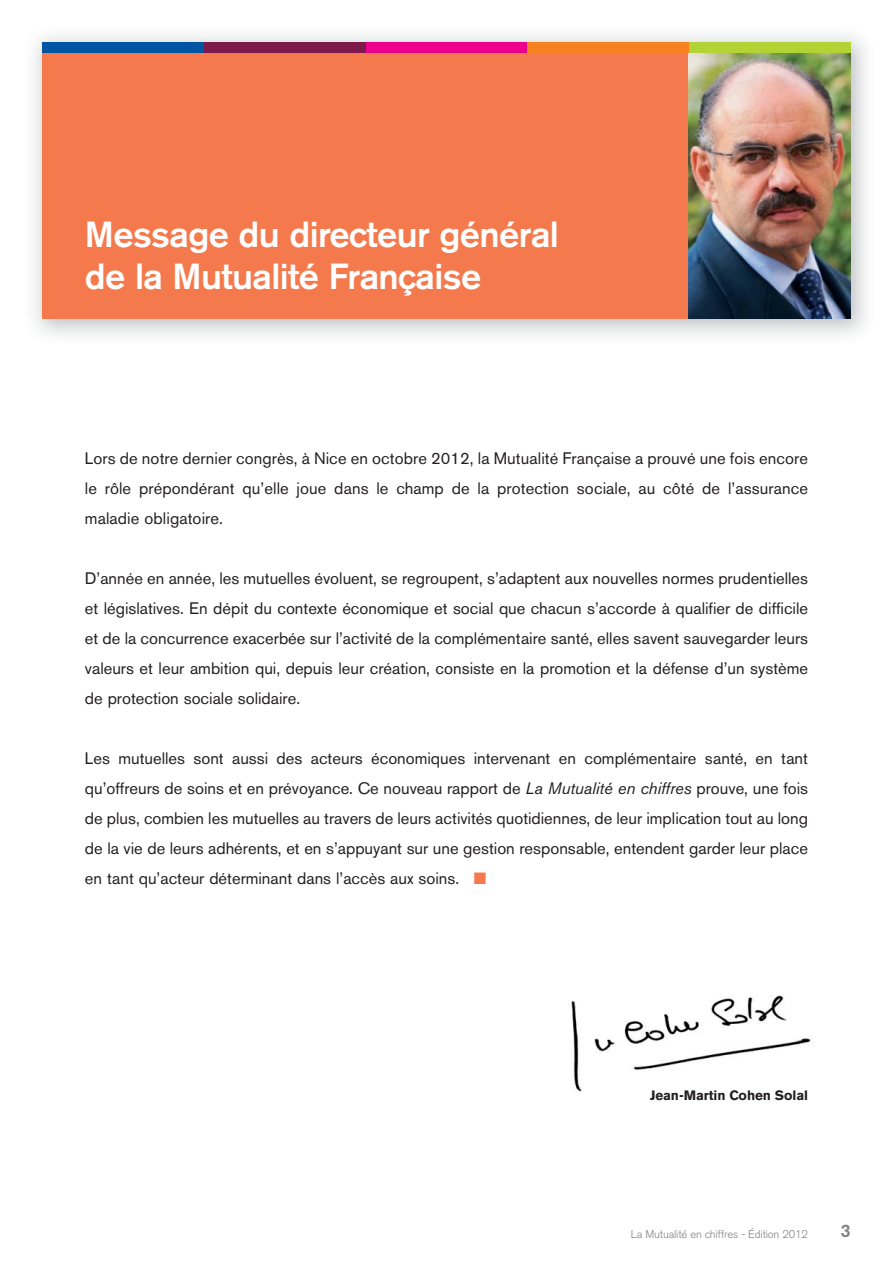
<style>
.page{position:relative;width:893px;height:1263px;background:#fff}
.page>*{position:absolute;margin:0;border:0;box-sizing:border-box;transform-origin:0 0}
.t1{font:500 36px/42px "Akzidenz Grotesk BE";letter-spacing:-.015em;color:#fff}
.t2{font:500 18px "Akzidenz Grotesk BE";color:#808285}
.t3{font:16.5px/30px "Akzidenz Grotesk BE";color:#231f20;text-align:justify}
.t4{font:700 13.5px "Akzidenz Grotesk BE";letter-spacing:-.005em;color:#231f20}
.t5{font:300 11.25px "Akzidenz Grotesk BE";letter-spacing:-.02em;color:#808285}
.s1{font-style:italic}
.s2{color:#f47a4d}
</style>
<div class="page">
<img style="left:571px;top:995px;width:240px;height:97px">
<img style="left:34px;top:35px;width:832px;height:300px">
<div style="left:42px;top:43px;width:647px;height:276px;background:#f47a4d"></div>
<img style="left:689px;top:53px;width:161px;height:266px">
<div style="left:42px;top:43px;width:162px;height:10px;background:#0055a2"></div>
<div style="left:204px;top:43px;width:161px;height:10px;background:#7c1b4a"></div>
<div style="left:365px;top:43px;width:162px;height:10px;background:#ec008c"></div>
<div style="left:689px;top:43px;width:161px;height:10px;background:#b3d334"></div>
<div style="left:527px;top:43px;width:162px;height:10px;background:#f5821f"></div>
<h1 class="t1" style="left:85px;top:217px;width:475px">Message du directeur général de la Mutualité Française</h1>
<p class="t3" style="left:85px;top:445px;width:724px">Lors de notre dernier congrès, à Nice en octobre 2012, la Mutualité Française a prouvé une fois encore le rôle prépondérant qu’elle joue dans le champ de la protection sociale, au côté de l’assurance maladie obligatoire.</p>
<p class="t3" style="left:85px;top:565px;width:724px">D’année en année, les mutuelles évoluent, se regroupent, s’adaptent aux nouvelles normes prudentielles et législatives. En dépit du contexte économique et social que chacun s’accorde à qualifier de difficile et de la concurrence exacerbée sur l’activité de la complémentaire santé, elles savent sauvegarder leurs valeurs et leur ambition qui, depuis leur création, consiste en la promotion et la défense d’un système de protection sociale solidaire.</p>
<p class="t3" style="left:85px;top:745px;width:724px">Les mutuelles sont aussi des acteurs économiques intervenant en complémentaire santé, en tant qu’offreurs de soins et en prévoyance. Ce nouveau rapport de <span class="s1">La Mutualité en chiffres</span> prouve, une fois de plus, combien les mutuelles au travers de leurs activités quotidiennes, de leur implication tout au long de la vie de leurs adhérents, et en s’appuyant sur une gestion responsable, entendent garder leur place en tant qu’acteur déterminant dans l’accès aux soins. <span class="s2">■</span></p>
<p class="t4" style="left:650px;top:1091px;width:159px">Jean-Martin Cohen Solal</p>
<p class="t5" style="left:631px;top:1230px;width:179px">La Mutualité en chiffres - Édition 2012</p>
<p class="t2" style="left:840px;top:1225px;width:12px">3</p>
</div>
